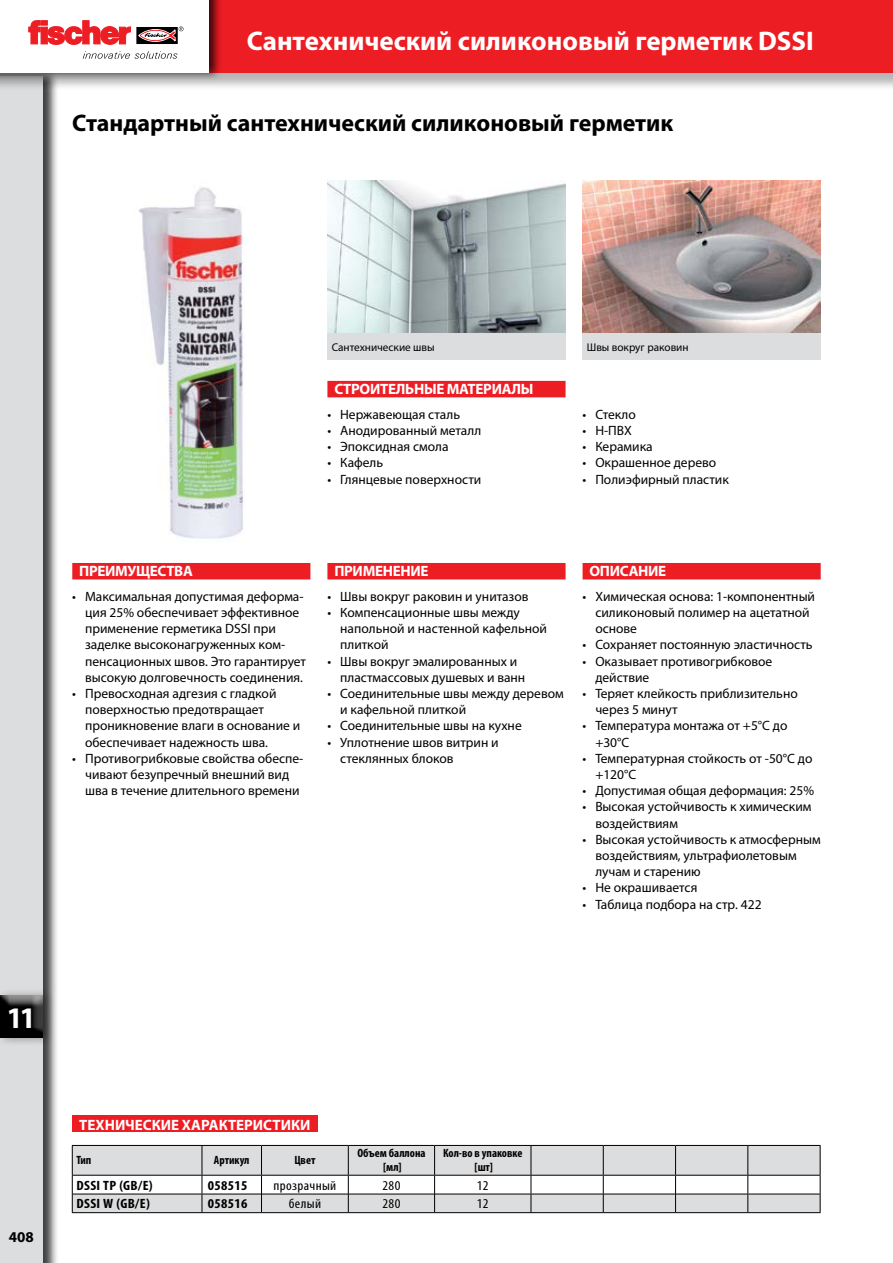
<style>
.page{position:relative;width:893px;height:1263px;background:#fff}
.page>*{position:absolute;margin:0;border:0;box-sizing:border-box;transform-origin:0 0}
.t1{font:700 30px "Myriad Pro";color:#fff}
.t2{font:700 27px "Myriad Pro";color:#fff}
.t3{font:700 24px "Myriad Pro";color:#000}
.t4{font:700 15px "Myriad Pro";letter-spacing:-.02em;color:#fff}
.t5{font:700 15px "Myriad Pro";color:#fff}
.t6{font:700 15px "Myriad Pro";color:#000}
.t7{font:13.5px/16.2px "Myriad Pro";color:#000}
.t8{font:700 condensed 13.5px "Myriad Pro";letter-spacing:.025em;color:#000;scale:1.1 1}
.t9{font:condensed 13.5px "Myriad Pro";letter-spacing:.025em;color:#000;scale:1.1 1}
.t10{font:700 condensed 12px/14.4px "Myriad Pro";color:#000;text-align:center}
.t11{font:11.25px "Myriad Pro";color:#000}
</style>
<div class="page">
<div style="left:0;top:68px;width:59px;height:1195px;background:#000;opacity:.75"></div>
<div style="left:0;top:77px;width:43px;height:1186px;background:#dcddde"></div>
<div style="left:0;top:0;width:893px;height:91px;background:#000;opacity:.29"></div>
<div style="left:0;top:0;width:893px;height:72px;background:#ed1d24"></div>
<div style="left:0;top:0;width:223px;height:81px;background:#000;opacity:.75"></div>
<div style="left:0;top:0;width:208px;height:72px;background:#fff"></div>
<svg style="left:137px;top:27px;width:41px;height:17px"></svg>
<svg style="left:29px;top:21px;width:102px;height:24px"></svg>
<svg style="left:139px;top:26px;width:44px;height:15px"></svg>
<svg style="left:83px;top:51px;width:94px;height:8px"></svg>
<div style="left:0;top:987px;width:55px;height:59px;background:#000;opacity:.3"></div>
<div style="left:0;top:995px;width:53px;height:45px;background:#fff;opacity:.75"></div>
<div style="left:0;top:995px;width:49px;height:45px;background:#000;opacity:.75"></div>
<img style="left:327px;top:180px;width:238px;height:153px">
<div style="left:327px;top:333px;width:239px;height:27px;background:#dcddde"></div>
<img style="left:583px;top:180px;width:237px;height:153px">
<img style="left:138px;top:187px;width:107px;height:352px">
<svg style="left:72px;top:1145px;width:749px;height:68px"></svg>
<hr style="left:261px;top:1175px;width:87px;height:1px;background:#000">
<hr style="left:348px;top:1175px;width:87px;height:1px;background:#000">
<hr style="left:435px;top:1175px;width:96px;height:1px;background:#000">
<hr style="left:531px;top:1175px;width:72px;height:1px;background:#000">
<hr style="left:603px;top:1175px;width:73px;height:1px;background:#000">
<hr style="left:676px;top:1175px;width:72px;height:1px;background:#000">
<hr style="left:748px;top:1175px;width:72px;height:1px;background:#000">
<div style="left:72px;top:1116px;width:245px;height:16px;background:#ed1d24"></div>
<div style="left:72px;top:563px;width:238px;height:16px;background:#ed1d24"></div>
<div style="left:327px;top:563px;width:239px;height:16px;background:#ed1d24"></div>
<div style="left:327px;top:381px;width:239px;height:16px;background:#ed1d24"></div>
<div style="left:583px;top:563px;width:238px;height:16px;background:#ed1d24"></div>
<div style="left:583px;top:333px;width:238px;height:27px;background:#dcddde"></div>
<h2 class="t2" style="left:247px;top:23px;width:568px">Сантехнический силиконовый герметик DSSI</h2>
<h3 class="t3" style="left:72px;top:107px;width:602px">Стандартный сантехнический силиконовый герметик</h3>
<h1 class="t1" style="left:6px;top:998px;width:31px">11</h1>
<p class="t6" style="left:9px;top:1227px;width:26px">408</p>
<p class="t11" style="left:332px;top:340px;width:104px">Сантехнические швы</p>
<p class="t4" style="left:334px;top:379px;width:201px">СТРОИТЕЛЬНЫЕ МАТЕРИАЛЫ</p>
<p class="t7" style="left:327px;top:406px;width:134px">• Нержавеющая сталь</p>
<p class="t7" style="left:327px;top:422px;width:155px">• Анодированный металл</p>
<p class="t7" style="left:327px;top:438px;width:123px">• Эпоксидная смола</p>
<p class="t7" style="left:327px;top:454px;width:57px">• Кафель</p>
<p class="t7" style="left:327px;top:471px;width:155px">• Глянцевые поверхности</p>
<p class="t11" style="left:587px;top:340px;width:103px">Швы вокруг раковин</p>
<p class="t7" style="left:583px;top:406px;width:55px">• Стекло</p>
<p class="t7" style="left:583px;top:422px;width:51px">• H-ПВХ</p>
<p class="t7" style="left:583px;top:438px;width:72px">• Керамика</p>
<p class="t7" style="left:583px;top:454px;width:135px">• Окрашенное дерево</p>
<p class="t7" style="left:583px;top:471px;width:148px">• Полиэфирный пластик</p>
<p class="t4" style="left:79px;top:561px;width:115px">ПРЕИМУЩЕСТВА</p>
<p class="t7" style="left:85px;top:588px;width:223px;text-indent:-13px">• Максимальная допустимая деформа&shy;ция 25% обеспечивает эффективное применение герметика DSSI при заделке высоконагруженных ком&shy;пенсационных швов. Это гарантирует высокую долговечность соединения.</p>
<p class="t7" style="left:85px;top:685px;width:217px;text-indent:-13px">• Превосходная адгезия с гладкой поверхностью предотвращает проникновение влаги в основание и обеспечивает надежность шва.</p>
<p class="t7" style="left:85px;top:750px;width:220px;text-indent:-13px">• Противогрибковые свойства обеспе&shy;чивают безупречный внешний вид шва в течение длительного времени</p>
<p class="t4" style="left:334px;top:561px;width:96px">ПРИМЕНЕНИЕ</p>
<p class="t7" style="left:327px;top:588px;width:203px">• Швы вокруг раковин и унитазов</p>
<p class="t7" style="left:340px;top:604px;width:208px;text-indent:-13px">• Компенсационные швы между напольной и настенной кафельной плиткой</p>
<p class="t7" style="left:340px;top:653px;width:187px;text-indent:-13px">• Швы вокруг эмалированных и пластмассовых душевых и ванн</p>
<p class="t7" style="left:340px;top:685px;width:225px;text-indent:-13px">• Соединительные швы между деревом и кафельной плиткой</p>
<p class="t7" style="left:327px;top:717px;width:196px">• Соединительные швы на кухне</p>
<p class="t7" style="left:340px;top:734px;width:160px;text-indent:-13px">• Уплотнение швов витрин и стеклянных блоков</p>
<p class="t4" style="left:589px;top:561px;width:78px">ОПИСАНИЕ</p>
<p class="t7" style="left:595px;top:588px;width:221px;text-indent:-13px">• Химическая основа: 1-компонентный силиконовый полимер на ацетатной основе</p>
<p class="t7" style="left:583px;top:636px;width:231px">• Сохраняет постоянную эластичность</p>
<p class="t7" style="left:595px;top:653px;width:179px;text-indent:-13px">• Оказывает противогрибковое действие</p>
<p class="t7" style="left:595px;top:685px;width:204px;text-indent:-13px">• Теряет клейкость приблизительно через 5 минут</p>
<p class="t7" style="left:595px;top:717px;width:194px;text-indent:-13px">• Температура монтажа от +5°C до +30°C</p>
<p class="t7" style="left:595px;top:750px;width:219px;text-indent:-13px">• Температурная стойкость от -50°C до +120°C</p>
<p class="t7" style="left:583px;top:782px;width:233px">• Допустимая общая деформация: 25%</p>
<p class="t7" style="left:595px;top:798px;width:218px;text-indent:-13px">• Высокая устойчивость к химическим воздействиям</p>
<p class="t7" style="left:595px;top:831px;width:227px;text-indent:-13px">• Высокая устойчивость к атмосферным воздействиям, ультрафиолетовым лучам и старению</p>
<p class="t7" style="left:583px;top:879px;width:116px">• Не окрашивается</p>
<p class="t7" style="left:583px;top:896px;width:181px">• Таблица подбора на стр. 422</p>
<p class="t5" style="left:79px;top:1115px;width:233px">ТЕХНИЧЕСКИЕ ХАРАКТЕРИСТИКИ</p>
<p class="t10" style="left:77px;top:1152px;width:16px">Тип</p>
<p class="t10" style="left:214px;top:1152px;width:37px">Артикул</p>
<p class="t10" style="left:294px;top:1152px;width:23px">Цвет</p>
<p class="t10" style="left:357px;top:1145px;width:70px">Объем баллона [мл]</p>
<p class="t10" style="left:443px;top:1145px;width:81px">Кол-во в упаковке [шт]</p>
<p class="t8" style="left:77px;top:1177px;width:71px">DSSI TP (GB/E)</p>
<p class="t8" style="left:208px;top:1177px;width:38px">058515</p>
<p class="t9" style="left:273px;top:1177px;width:59px">прозрачный</p>
<p class="t9" style="left:382px;top:1177px;width:18px">280</p>
<p class="t9" style="left:477px;top:1177px;width:12px">12</p>
<p class="t8" style="left:77px;top:1195px;width:68px">DSSI W (GB/E)</p>
<p class="t8" style="left:208px;top:1195px;width:38px">058516</p>
<p class="t9" style="left:289px;top:1196px;width:31px">белый</p>
<p class="t9" style="left:382px;top:1196px;width:18px">280</p>
<p class="t9" style="left:477px;top:1196px;width:12px">12</p>
</div>
